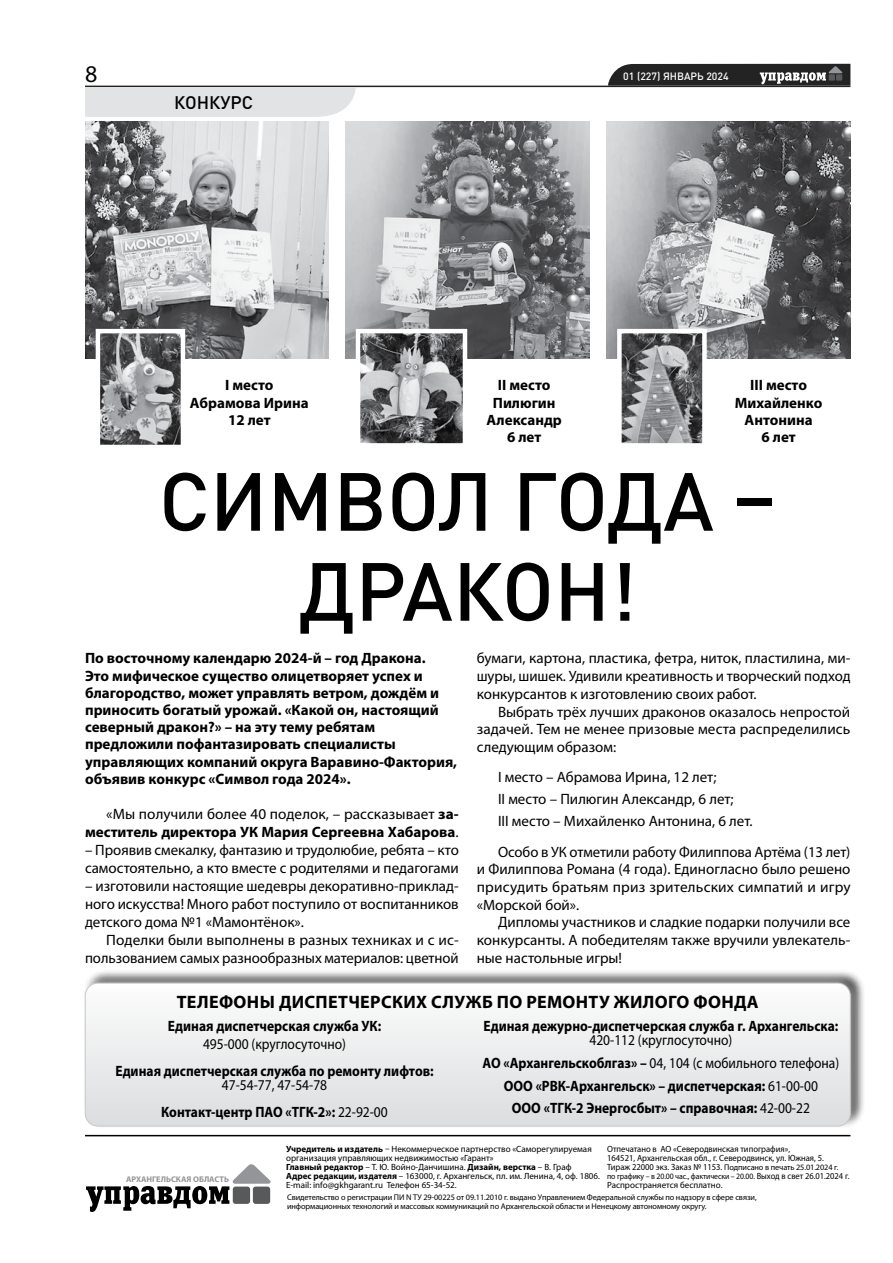
<style>
.page{position:relative;width:893px;height:1263px;background:#fff}
.page>*{position:absolute;margin:0;border:0;box-sizing:border-box;transform-origin:0 0}
.t1{font:500 81px/90px "DIN Pro";color:#000;text-align:center}
.t2{font:24px "Myriad Pro";color:#000}
.t3{font:700 18px "Myriad Pro";letter-spacing:.02em;color:#000}
.t4{font:500 18px "DIN Pro";color:#000}
.t5{font:15px/17.7px "Myriad Pro";color:#000;text-align:justify}
.t6{font:700 15px/17.2px "Myriad Pro";color:#000;text-align:center}
.t7{font:700 15px/22.8px "Myriad Pro";color:#000;text-align:center;scale:.9 1}
.t8{font:15px/27.2px "Myriad Pro";color:#000;text-align:center;scale:.9 1}
.t9{font:500 10.5px "DIN Pro";color:#fff}
.t10{font:9px/9px "Myriad Pro";color:#000}
.t11{font:9px/9px "Myriad Pro";color:#000;scale:.95 1}
.t12{font:8.25px/9px "Myriad Pro";letter-spacing:-.01em;color:#000}
.t13{font:700 8.25px "Myriad Pro";color:#939598}
.s1{font-weight:400}
.s2{font-weight:700}
.s3{font-size:9px}
</style>
<div class="page">
<svg style="left:86px;top:1164px;width:185px;height:48px"></svg>
<hr style="left:85px;top:86px;width:765px;height:1px;background:#242324">
<svg style="left:608px;top:64px;width:242px;height:22px;background:#3d3c3d"></svg>
<div style="left:83px;top:969px;width:782px;height:160px;background:#000;opacity:.75"></div>
<div style="left:75px;top:973px;width:785px;height:163px;background:#fff;opacity:.75"></div>
<svg style="left:85px;top:983px;width:765px;height:143px"></svg>
<div style="left:85px;top:983px;width:765px;height:143px;border:1px solid #c6c8ca;border-radius:13px"></div>
<div style="left:85px;top:87px;width:271px;height:30px;background:#e2e3e4"></div>
<img style="left:85px;top:121px;width:244px;height:238px">
<img style="left:346px;top:121px;width:244px;height:238px">
<img style="left:607px;top:121px;width:243px;height:238px">
<img style="left:101px;top:334px;width:79px;height:110px">
<div style="left:96px;top:329px;width:89px;height:120px;border:4px solid #fff"></div>
<img style="left:622px;top:334px;width:80px;height:109px">
<div style="left:617px;top:329px;width:90px;height:119px;border:4px solid #fff"></div>
<img style="left:361px;top:334px;width:101px;height:109px">
<div style="left:356px;top:329px;width:111px;height:119px;border:4px solid #fff"></div>
<h2 class="t2" style="left:85px;top:61px;width:14px">8</h2>
<p class="t9" style="left:623px;top:69px;width:107px">01 (227) ЯНВАРЬ 2024</p>
<p class="t4" style="left:174px;top:90px;width:80px">КОНКУРС</p>
<p class="t6" style="left:190px;top:377px;width:120px">I место<br>Абрамова Ирина<br>12 лет</p>
<p class="t6" style="left:487px;top:377px;width:77px">II место<br>Пилюгин<br>Александр<br>6 лет</p>
<p class="t6" style="left:735px;top:377px;width:89px">III место<br>Михайленко<br>Антонина<br>6 лет</p>
<h1 class="t1" style="left:159px;top:453px;width:619px">СИМВОЛ ГОДА –<br>ДРАКОН!</h1>
<p class="t6" style="left:85px;top:650px;width:374px;text-align:left">По восточному календарю 2024-й – год Дракона.<br>Это мифическое существо олицетворяет успех и благородство, может управлять ветром, дождём и приносить богатый урожай. «Какой он, настоящий северный дракон?» – на эту тему ребятам предложили пофантазировать специалисты управляющих компаний округа Варавино-Фактория, объявив конкурс «Символ года 2024».</p>
<p class="t6" style="left:85px;top:806px;width:375px;line-height:17.9px;text-align:right"><span class="s1">«Мы получили более 40 поделок, – рассказывает</span> за&shy;меститель директора УК Мария Сергеевна Хабарова<span class="s1">.</span></p>
<p class="t5" style="left:85px;top:842px;width:375px">– Проявив смекалку, фантазию и трудолюбие, ребята – кто самостоятельно, а кто вместе с родителями и педагогами</p>
<p class="t5" style="left:85px;top:877px;width:375px">– изготовили настоящие шедевры декоративно-приклад&shy;ного искусства! Много работ поступило от воспитанников детского дома №1 «Мамонтёнок».</p>
<p class="t5" style="left:85px;top:931px;width:375px;text-align:right">Поделки были выполнены в разных техниках и с ис&shy;пользованием самых разнообразных материалов: цветной</p>
<p class="t5" style="left:477px;top:650px;width:375px">бумаги, картона, пластика, фетра, ниток, пластилина, ми&shy;шуры, шишек. Удивили креативность и творческий подход конкурсантов к изготовлению своих работ.</p>
<p class="t5" style="left:477px;top:703px;width:375px;text-indent:21px">Выбрать трёх лучших драконов оказалось непростой задачей. Тем не менее призовые места распределились следующим образом:</p>
<p class="t5" style="left:498px;top:767px;width:256px;line-height:21.9px;text-align:left">I место – Абрамова Ирина, 12 лет;<br>II место – Пилюгин Александр, 6 лет;<br>III место – Михайленко Антонина, 6 лет.</p>
<p class="t5" style="left:477px;top:843px;width:375px;text-indent:21px">Особо в УК отметили работу Филиппова Артёма (13 лет) и Филиппова Романа (4 года). Единогласно было решено присудить братьям приз зрительских симпатий и игру «Морской бой».</p>
<p class="t5" style="left:477px;top:914px;width:375px;text-indent:21px">Дипломы участников и сладкие подарки получили все конкурсанты. А победителям также вручили увлекатель&shy;ные настольные игры!</p>
<p class="t3" style="left:177px;top:992px;width:584px">ТЕЛЕФОНЫ ДИСПЕТЧЕРСКИХ СЛУЖБ ПО РЕМОНТУ ЖИЛОГО ФОНДА</p>
<p class="t7" style="left:168px;top:1014px;width:238px">Единая диспетчерская служба УК:</p>
<p class="t8" style="left:203px;top:1030px;width:160px">495-000 (круглосуточно)</p>
<p class="t7" style="left:115px;top:1059px;width:355px">Единая диспетчерская служба по ремонту лифтов:</p>
<p class="t8" style="left:161px;top:1072px;width:253px">47-54-77, 47-54-78<br><span class="s2">Контакт-центр ПАО «ТГК-2»:</span> 22-92-00</p>
<p class="t7" style="left:483px;top:1014px;width:396px">Единая дежурно-диспетчерская служба г. Архангельска:</p>
<p class="t7" style="left:483px;top:1029px;width:398px"><span class="s1">420-112 (круглосуточно)<br></span>АО «Архангельскоблгаз» – <span class="s1">04, 104 (с мобильного телефона)<br></span>ООО «РВК-Архангельск» – диспетчерская: <span class="s1">61-00-00<br></span>ООО «ТГК-2 Энергосбыт» – справочная: <span class="s1">42-00-22</span></p>
<p class="t13" style="left:126px;top:1174px;width:104px">АРХАНГЕЛЬСКАЯ ОБЛАСТЬ</p>
<p class="t10" style="left:286px;top:1144px;width:315px"><span class="s2">Учредитель и издатель</span> – Некоммерческое партнерство «Саморегулируемая организация управляющих недвижимостью «Гарант»<br><span class="s2">Главный редактор</span> – Т. Ю. Войно-Данчишина. <span class="s2">Дизайн, верстка</span> – В. Граф<br><span class="s2">Адрес редакции, издателя</span> – 163000, г. Архангельск, пл. им. Ленина, 4, оф. 1806.<br>E-mail: info@gkhgarant.ru Телефон 65-34-52.</p>
<p class="t11" style="left:607px;top:1144px;width:230px">Отпечатано в АО «Северодвинская типография»,<br>164521, Архангельская обл., г. Северодвинск, ул. Южная, 5.</p>
<p class="t12" style="left:607px;top:1162px;width:244px"><span class="s3">Тираж 22000 экз. Заказ № 1153.</span> Подписано в печать 25.01.2024 г.<br>по графику – в 20.00 час., фактически – 20.00. <span class="s3">Выход в свет 26.01.2024 г.</span></p>
<p class="t10" style="left:607px;top:1180px;width:117px">Распространяется бесплатно.</p>
<p class="t12" style="left:287px;top:1192px;width:471px">Свидетельство о регистрации ПИ N ТУ 29-00225 от 09.11.2010 г. выдано Управлением Федеральной службы по надзору в сфере связи, информационных технологий и массовых коммуникаций по Архангельской области и Ненецкому автономному округу.</p>
</div>
